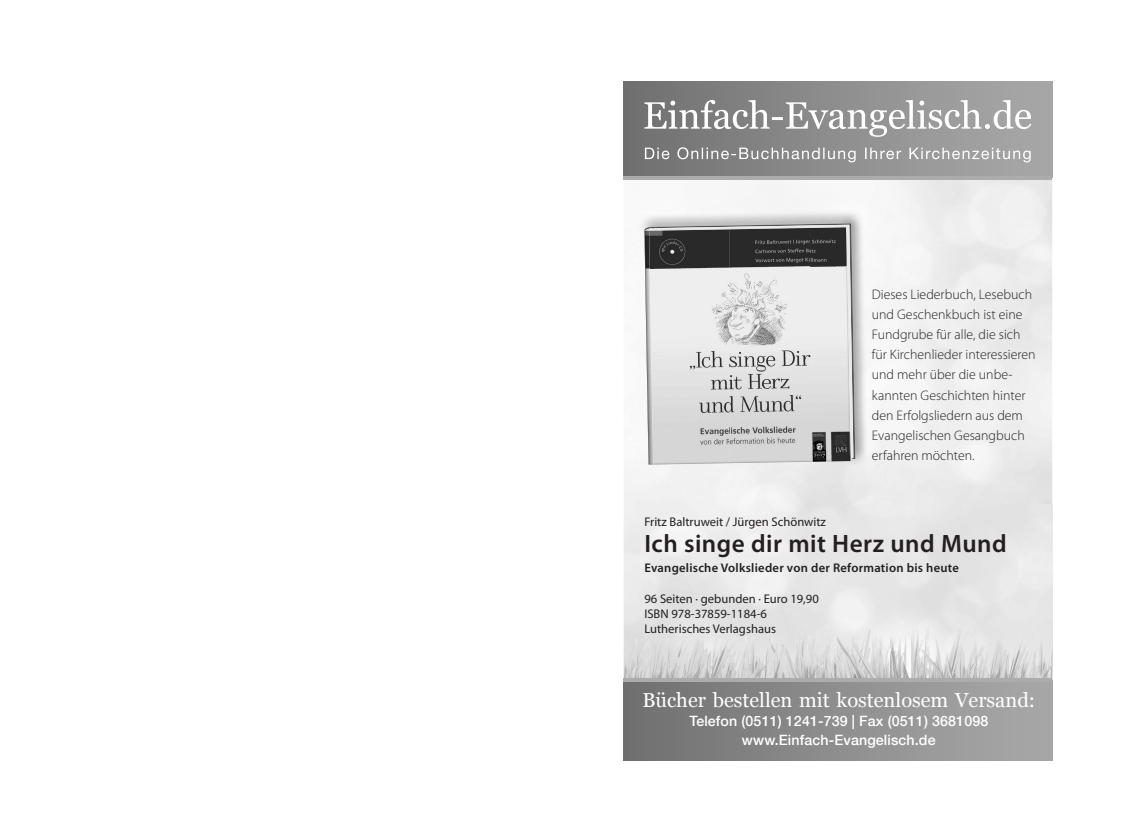
<style>
.page{position:relative;width:1141px;height:837px;background:#fff}
.page>*{position:absolute;margin:0;border:0;box-sizing:border-box;transform-origin:0 0}
.t1{font:600 25.25px "Myriad Pro";letter-spacing:.02em;color:#231f20}
.t2{font:20.12px "Georgia";color:#fff}
.t3{font:500 14.25px/18.9px "Helvetica Neue";letter-spacing:.01em;color:#fff;text-align:center}
.t4{font:300 13.88px/20.1px "Myriad Pro";color:#231f20}
.t5{font:12.62px/15.1px "Myriad Pro";color:#231f20}
.t6{font:600 12.62px "Myriad Pro";letter-spacing:.02em;color:#231f20}
</style>
<div class="page">
<img style="left:838px;top:179px;width:214px;height:499px">
<img style="left:624px;top:462px;width:42px;height:216px">
<img style="left:666px;top:466px;width:172px;height:212px">
<div style="left:624px;top:81px;width:428px;height:96px;background:linear-gradient(to right,#707070,#aaa)"></div>
<svg style="left:644px;top:100px;width:387px;height:37px;background:#a5a5a5"></svg>
<svg style="left:645px;top:147px;width:386px;height:15px;background:#a3a3a3"></svg>
<hr style="left:624px;top:176px;width:428px;height:3px;background:#acacac">
<div style="left:624px;top:680px;width:428px;height:80px;background:linear-gradient(to right,#707070,#aaa)"></div>
<hr style="left:624px;top:678px;width:428px;height:3px;background:#acacac">
<img style="left:638px;top:211px;width:229px;height:42px">
<img style="left:829px;top:253px;width:38px;height:213px">
<img style="left:638px;top:462px;width:38px;height:4px">
<img style="left:644px;top:223px;width:208px;height:4px">
<img style="left:853px;top:262px;width:2px;height:197px">
<img style="left:810px;top:461px;width:41px;height:3px">
<img style="left:655px;top:228px;width:155px;height:236px">
<img style="left:810px;top:267px;width:41px;height:194px">
<img style="left:810px;top:227px;width:36px;height:40px">
<img style="left:846px;top:227px;width:5px;height:232px">
<svg style="left:644px;top:227px;width:11px;height:237px"></svg>
<p class="t4" style="left:872px;top:284px;width:165px">Dieses Liederbuch, Lesebuch und Geschenkbuch ist eine<br>Fundgrube für alle, die sich für Kirchenlieder interessieren und mehr über die unbe&shy;kannten Geschichten hinter den Erfolgsliedern aus dem<br>Evangelischen Gesangbuch erfahren möchten.</p>
<p class="t5" style="left:644px;top:513px;width:183px">Fritz Baltruweit / Jürgen Schönwitz</p>
<p class="t1" style="left:644px;top:527px;width:364px">Ich singe dir mit Herz und Mund</p>
<p class="t6" style="left:644px;top:560px;width:316px">Evangelische Volkslieder von der Reformation bis heute</p>
<p class="t5" style="left:644px;top:590px;width:176px">96 Seiten · gebunden · Euro 19,90<br>ISBN 978-37859-1184-6<br>Lutherisches Verlagshaus</p>
<p class="t2" style="left:642px;top:687px;width:394px">Bücher bestellen mit kostenlosem Versand:</p>
<p class="t3" style="left:689px;top:710px;width:300px">Telefon (0511) 1241-739 | Fax (0511) 3681098 www.Einfach-Evangelisch.de</p>
</div>
